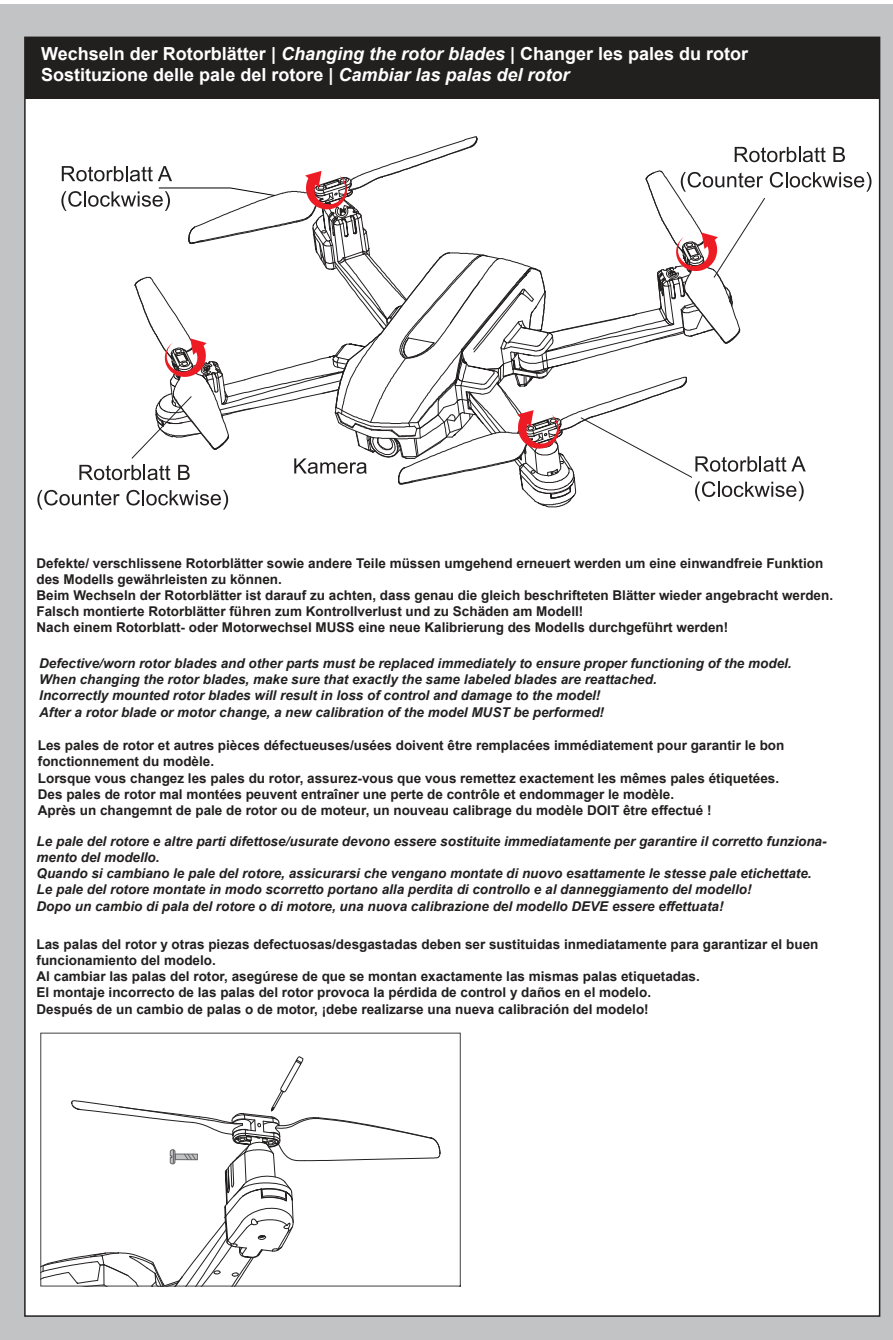
<style>
.page{position:relative;width:893px;height:1340px;background:#fff}
.page>*{position:absolute;margin:0;border:0;box-sizing:border-box;transform-origin:0 0}
.t1{font:700 18px/21.6px "Arial";color:#fff}
.t2{font:700 13.5px/16.2px "Arial";color:#221f1f}
.t3{font:italic 700 13.5px/16.2px "Arial";color:#221f1f}
.s1{font-style:italic}
</style>
<div class="page">
<div style="left:0;top:4px;width:893px;height:1335px;background:#c2c3c5"></div>
<div style="left:24px;top:37px;width:856px;height:1279px;background:#fff;border:1px solid #221f1f"></div>
<div style="left:25px;top:38px;width:855px;height:61px;background:#221f1f"></div>
<svg style="left:37px;top:136px;width:834px;height:374px"></svg>
<svg style="left:43px;top:1056px;width:398px;height:228px"></svg>
<h1 class="t1" style="left:41px;top:44px;width:708px">Wechseln der Rotorblätter | <span class="s1">Changing the rotor blades</span> | Changer les pales du rotor<br>Sostituzione delle pale del rotore | <span class="s1">Cambiar las palas del rotor</span></h1>
<p class="t2" style="left:37px;top:556px;width:798px">Defekte/ verschlissene Rotorblätter sowie andere Teile müssen umgehend erneuert werden um eine einwandfreie Funktion des Modells gewährleisten zu können.<br>Beim Wechseln der Rotorblätter ist darauf zu achten, dass genau die gleich beschrifteten Blätter wieder angebracht werden.<br>Falsch montierte Rotorblätter führen zum Kontrollverlust und zu Schäden am Modell!<br>Nach einem Rotorblatt- oder Motorwechsel MUSS eine neue Kalibrierung des Modells durchgeführt werden!</p>
<p class="t3" style="left:39px;top:656px;width:754px">Defective/worn rotor blades and other parts must be replaced immediately to ensure proper functioning of the model.<br>When changing the rotor blades, make sure that exactly the same labeled blades are reattached.<br>Incorrectly mounted rotor blades will result in loss of control and damage to the model!<br>After a rotor blade or motor change, a new calibration of the model MUST be performed!</p>
<p class="t2" style="left:38px;top:738px;width:748px">Les pales de rotor et autres pièces défectueuses/usées doivent être remplacées immédiatement pour garantir le bon fonctionnement du modèle.<br>Lorsque vous changez les pales du rotor, assurez-vous que vous remettez exactement les mêmes pales étiquetées.<br>Des pales de rotor mal montées peuvent entraîner une perte de contrôle et endommager le modèle.<br>Après un changemnt de pale de rotor ou de moteur, un nouveau calibrage du modèle DOIT être effectué !</p>
<p class="t3" style="left:37px;top:834px;width:792px">Le pale del rotore e altre parti difettose/usurate devono essere sostituite immediatamente per garantire il corretto funziona&shy;mento del modello.<br>Quando si cambiano le pale del rotore, assicurarsi che vengano montate di nuovo esattamente le stesse pale etichettate.<br>Le pale del rotore montate in modo scorretto portano alla perdita di controllo e al danneggiamento del modello!<br>Dopo un cambio di pala del rotore o di motore, una nuova calibrazione del modello DEVE essere effettuata!</p>
<p class="t2" style="left:37px;top:937px;width:783px">Las palas del rotor y otras piezas defectuosas/desgastadas deben ser sustituidas inmediatamente para garantizar el buen funcionamiento del modelo.<br>Al cambiar las palas del rotor, asegúrese de que se montan exactamente las mismas palas etiquetadas.<br>El montaje incorrecto de las palas del rotor provoca la pérdida de control y daños en el modelo.<br>Después de un cambio de palas o de motor, ¡debe realizarse una nueva calibración del modelo!</p>
</div>
